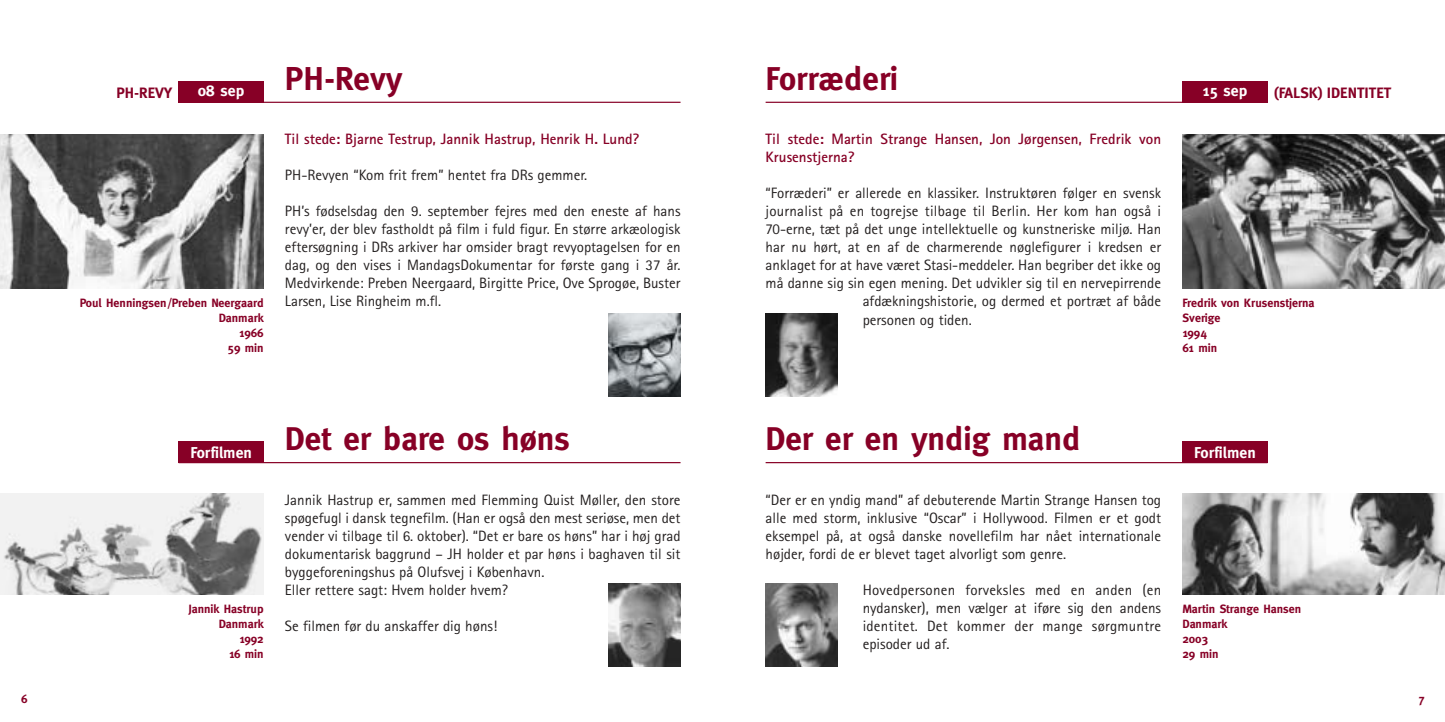
<style>
.page{position:relative;width:1445px;height:722px;background:#fff}
.page>*{position:absolute;margin:0;border:0;box-sizing:border-box;transform-origin:0 0}
.t1{font:700 33px "Meta";color:#870026}
.t2{font:700 15.75px "Meta";color:#fff}
.t3{font:15px/18px "Agfa Rotis Sans Serif";color:#231f1f;text-align:justify}
.t4{font:700 15px/18px "Agfa Rotis Sans Serif";color:#870026}
.t5{font:700 15px "Meta";color:#870026}
.t6{font:700 12px/15px "Meta";color:#870026}
</style>
<div class="page">
<img style="left:1182px;top:134px;width:262px;height:154px">
<img style="left:1182px;top:494px;width:262px;height:100px">
<hr style="left:765px;top:462px;width:502px;height:1px;background:#870026">
<hr style="left:765px;top:102px;width:502px;height:1px;background:#870026">
<div style="left:1182px;top:441px;width:85px;height:22px;background:#870026"></div>
<div style="left:1182px;top:81px;width:85px;height:22px;background:#870026"></div>
<hr style="left:179px;top:462px;width:501px;height:1px;background:#870026">
<div style="left:179px;top:441px;width:85px;height:22px;background:#870026"></div>
<img style="left:0;top:494px;width:264px;height:100px">
<hr style="left:179px;top:102px;width:501px;height:1px;background:#870026">
<div style="left:179px;top:81px;width:85px;height:22px;background:#870026"></div>
<img style="left:0;top:134px;width:264px;height:154px">
<img style="left:608px;top:313px;width:72px;height:83px">
<img style="left:765px;top:313px;width:73px;height:83px">
<img style="left:765px;top:584px;width:73px;height:82px">
<img style="left:608px;top:584px;width:72px;height:82px">
<p class="t5" style="left:116px;top:87px;width:57px">PH-REVY</p>
<h1 class="t1" style="left:198px;top:66px;width:206px"><sub>08</sub> <sub>sep</sub> PH-Revy</h1>
<p class="t6" style="left:80px;top:296px;width:185px;text-align:right">Poul Henningsen/Preben Neergaard<br>Danmark<br>1966<br>59 min</p>
<p class="t4" style="left:285px;top:132px;width:356px">Til stede: Bjarne Testrup, Jannik Hastrup, Henrik H. Lund?</p>
<p class="t3" style="left:285px;top:168px;width:304px">PH-Revyen “Kom frit frem” hentet fra DRs gemmer.</p>
<p class="t3" style="left:285px;top:204px;width:397px">PH’s fødselsdag den 9. september fejres med den eneste af hans revy’er, der blev fastholdt på film i fuld figur. En større arkæologisk eftersøgning i DRs arkiver har omsider bragt revyoptagelsen for en dag, og den vises i MandagsDokumentar for første gang i 37 år.<br>Medvirkende: Preben Neergaard, Birgitte Price, Ove Sprogøe, Buster Larsen, Lise Ringheim m.fl.</p>
<h1 class="t1" style="left:765px;top:66px;width:134px">Forræderi</h1>
<p class="t4" style="left:765px;top:132px;width:397px">Til stede: Martin Strange Hansen, Jon Jørgensen, Fredrik von<br>Krusenstjerna?</p>
<p class="t3" style="left:765px;top:186px;width:397px">“Forræderi” er allerede en klassiker. Instruktøren følger en svensk</p>
<p class="t3" style="left:765px;top:204px;width:397px">journalist på en togrejse tilbage til Berlin. Her kom han også i</p>
<p class="t3" style="left:765px;top:222px;width:397px">70-erne, tæt på det unge intellektuelle og kunstneriske miljø. Han</p>
<p class="t3" style="left:765px;top:240px;width:397px">har nu hørt, at en af de charmerende nøglefigurer i kredsen er</p>
<p class="t3" style="left:765px;top:258px;width:397px">anklaget for at have været Stasi-meddeler. Han begriber det ikke og</p>
<p class="t3" style="left:765px;top:276px;width:397px">må danne sig sin egen mening. Det udvikler sig til en nervepirrende</p>
<p class="t3" style="left:862px;top:294px;width:300px">afdækningshistorie, og dermed et portræt af både</p>
<p class="t3" style="left:862px;top:312px;width:111px">personen og tiden.</p>
<p class="t2" style="left:1202px;top:85px;width:47px">15 sep</p>
<p class="t5" style="left:1273px;top:87px;width:119px">(FALSK) IDENTITET</p>
<p class="t6" style="left:1182px;top:296px;width:134px">Fredrik von Krusenstjerna<br>Sverige<br>1994<br>61 min</p>
<h1 class="t1" style="left:190px;top:426px;width:381px"><sub>Forfilmen</sub> Det er bare os høns</h1>
<h1 class="t1" style="left:765px;top:426px;width:316px">Der er en yndig mand</h1>
<p class="t3" style="left:285px;top:492px;width:397px;text-align:left">Jannik Hastrup er, sammen med Flemming Quist Møller, den store spøgefugl i dansk tegnefilm. (Han er også den mest seriøse, men det vender vi tilbage til 6. oktober). “Det er bare os høns” har i høj grad dokumentarisk baggrund – JH holder et par høns i baghaven til sit byggeforeningshus på Olufsvej i København.<br>Eller rettere sagt: Hvem holder hvem?</p>
<p class="t3" style="left:285px;top:618px;width:214px">Se filmen før du anskaffer dig høns!</p>
<p class="t3" style="left:765px;top:492px;width:397px">“Der er en yndig mand” af debuterende Martin Strange Hansen tog alle med storm, inklusive “Oscar” i Hollywood. Filmen er et godt eksempel på, at også danske novellefilm har nået internationale højder, fordi de er blevet taget alvorligt som genre.</p>
<p class="t3" style="left:862px;top:582px;width:300px">Hovedpersonen forveksles med en anden (en nydansker), men vælger at iføre sig den andens identitet. Det kommer der mange sørgmuntre episoder ud af.</p>
<p class="t6" style="left:189px;top:602px;width:77px;text-align:right">Jannik Hastrup<br>Danmark<br>1992<br>16 min</p>
<p class="t2" style="left:1194px;top:446px;width:63px">Forfilmen</p>
<p class="t6" style="left:1182px;top:602px;width:120px">Martin Strange Hansen<br>Danmark<br>2003<br>29 min</p>
<p class="t6" style="left:21px;top:692px;width:8px">6</p>
<p class="t6" style="left:1418px;top:692px;width:8px">7</p>
</div>
